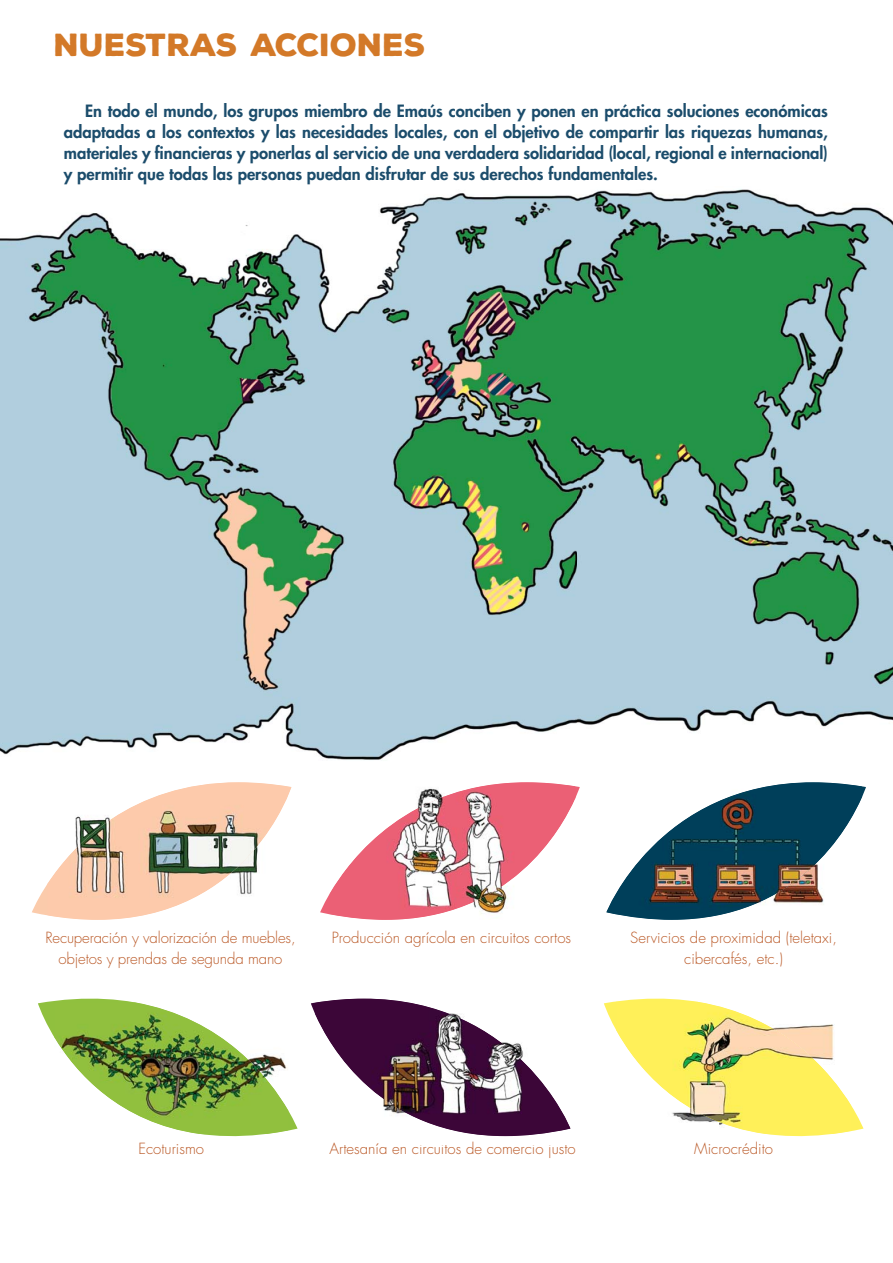
<style>
.page{position:relative;width:893px;height:1263px;background:#fff}
.page>*{position:absolute;margin:0;border:0;box-sizing:border-box;transform-origin:0 0}
.t1{font:900 30.9px "Nexa Rust Sans";letter-spacing:-.005em;color:#d37928}
.t2{font:800 16.5px/21px "Futura Std";color:#1b4c6b;text-align:justify}
.t3{font:300 15px/21px "Futura Std";color:#ba5927;text-align:center}
</style>
<div class="page">
<img style="left:0;top:189px;width:893px;height:566px">
<svg style="left:32px;top:753px;width:259px;height:163px"></svg>
<svg style="left:38px;top:998px;width:259px;height:139px"></svg>
<svg style="left:604px;top:998px;width:259px;height:139px"></svg>
<svg style="left:320px;top:753px;width:260px;height:162px"></svg>
<svg style="left:606px;top:753px;width:260px;height:44px"></svg>
<img style="left:47px;top:782px;width:244px;height:138px">
<img style="left:330px;top:782px;width:245px;height:138px">
<img style="left:54px;top:1002px;width:234px;height:132px">
<img style="left:616px;top:1002px;width:235px;height:132px">
<img style="left:606px;top:782px;width:256px;height:138px">
<img style="left:315px;top:999px;width:255px;height:137px">
<h1 class="t1" style="left:54px;top:27px;width:373px">NUESTRAS ACCIONES</h1>
<p class="t2" style="left:64px;top:102px;width:765px;text-indent:21px">En todo el mundo, los grupos miembro de Emaús conciben y ponen en práctica soluciones económicas adaptadas a los contextos y las necesidades locales, con el objetivo de compartir las riquezas humanas, materiales y financieras y ponerlas al servicio de una verdadera solidaridad (local, regional e internacional) y permitir que todas las personas puedan disfrutar de sus derechos fundamentales.</p>
<p class="t3" style="left:45px;top:928px;width:252px">Recuperación y valorización de muebles, objetos y prendas de segunda mano</p>
<p class="t3" style="left:332px;top:928px;width:241px">Producción agrícola en circuitos cortos</p>
<p class="t3" style="left:630px;top:928px;width:208px">Servicios de proximidad (teletaxi, cibercafés, etc.)</p>
<p class="t3" style="left:376px;top:1139px;width:5px">í</p>
<p class="t3" style="left:466px;top:1139px;width:10px">d</p>
<p class="t3" style="left:139px;top:1139px;width:67px">Ecoturismo</p>
<p class="t3" style="left:329px;top:1139px;width:248px">Artesan a en circuitos e comercio justo</p>
<p class="t3" style="left:694px;top:1139px;width:80px">Microcrédito</p>
</div>
